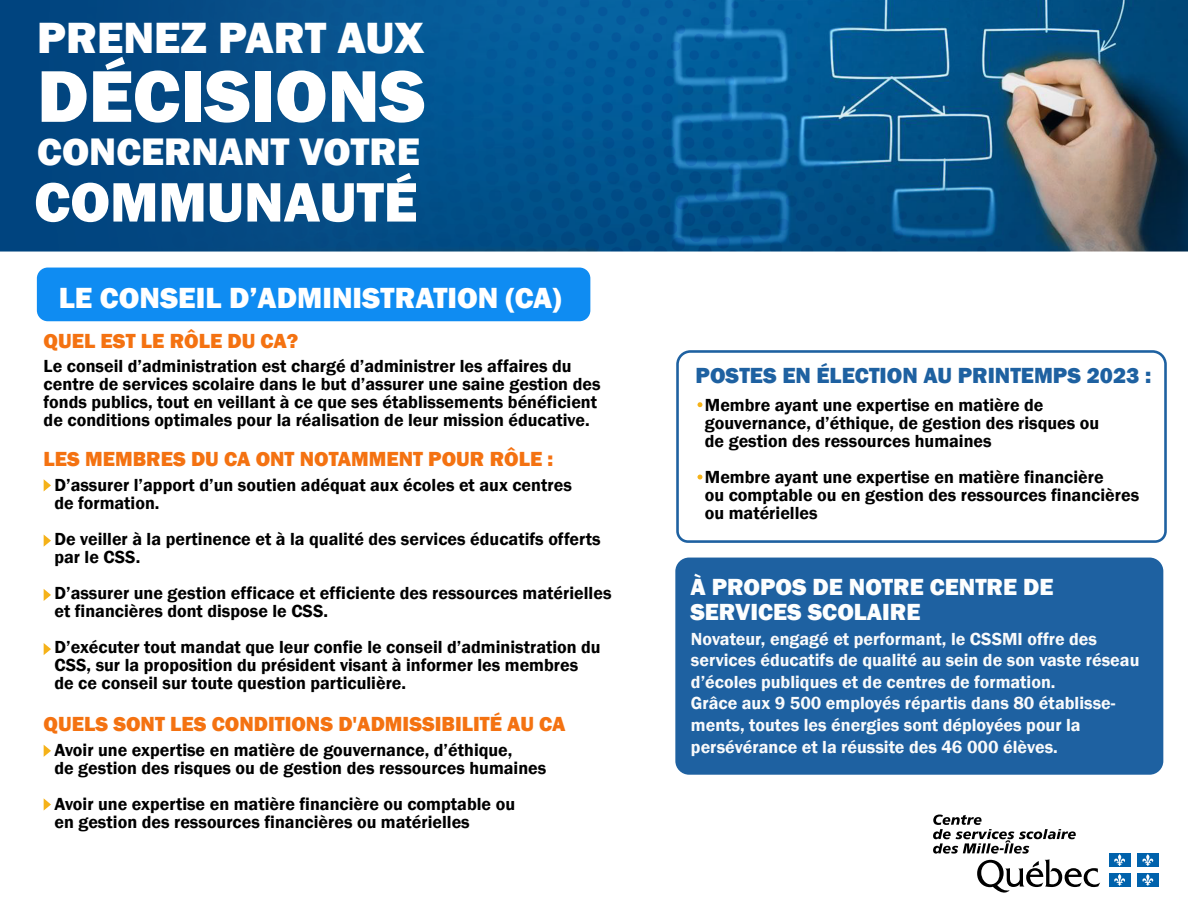
<style>
.page{position:relative;width:1188px;height:918px;background:#fff}
.page>*{position:absolute;margin:0;border:0;box-sizing:border-box;transform-origin:0 0}
.t1{font:800 45px "Franklin Gothic";color:#fff}
.t2{font:800 39.45px "Franklin Gothic";color:#fff}
.t3{font:800 30px "Franklin Gothic";color:#fff}
.t4{font:800 24px/25.5px "Franklin Gothic";color:#fdfefe}
.t5{font:800 22.5px "Franklin Gothic";color:#1e61a1}
.t6{font:800 21px "Franklin Gothic";color:#f47211}
.t7{font:600 18px/18px "Franklin Gothic";color:#000}
.t8{font:600 18px/21.6px "Franklin Gothic";color:#f9fafb}
</style>
<div class="page">
<img style="left:0;top:0;width:1188px;height:815px">
<svg style="left:933px;top:815px;width:167px;height:78px"></svg>
<div style="left:1109px;top:853px;width:22px;height:14px;background:#0062ac"></div>
<svg style="left:1114px;top:854px;width:11px;height:12px"></svg>
<div style="left:1137px;top:853px;width:22px;height:14px;background:#0062ac"></div>
<svg style="left:1142px;top:854px;width:12px;height:12px"></svg>
<div style="left:1109px;top:873px;width:22px;height:14px;background:#0062ac"></div>
<svg style="left:1114px;top:874px;width:11px;height:12px"></svg>
<div style="left:1137px;top:873px;width:22px;height:14px;background:#0062ac"></div>
<svg style="left:1142px;top:874px;width:12px;height:12px"></svg>
<svg style="left:42px;top:71px;width:45px;height:51px"></svg>
<svg style="left:93px;top:57px;width:86px;height:66px"></svg>
<div style="left:185px;top:71px;width:15px;height:51px;background:#fff"></div>
<svg style="left:204px;top:71px;width:45px;height:52px"></svg>
<div style="left:255px;top:71px;width:16px;height:51px;background:#fff"></div>
<svg style="left:277px;top:71px;width:48px;height:52px"></svg>
<svg style="left:332px;top:71px;width:92px;height:52px"></svg>
<div style="left:37px;top:268px;width:553px;height:53px;background:#0f8cf2;border-radius:11px"></div>
<svg style="left:44px;top:479px;width:7px;height:12px"></svg>
<svg style="left:44px;top:535px;width:7px;height:12px"></svg>
<svg style="left:44px;top:589px;width:7px;height:12px"></svg>
<svg style="left:44px;top:643px;width:7px;height:12px"></svg>
<svg style="left:44px;top:745px;width:7px;height:12px"></svg>
<svg style="left:44px;top:798px;width:7px;height:13px"></svg>
<svg style="left:675px;top:349px;width:493px;height:195px"></svg>
<div style="left:675px;top:558px;width:488px;height:217px;background:#1e61a1;border-radius:14px"></div>
<svg style="left:698px;top:401px;width:5px;height:7px"></svg>
<svg style="left:698px;top:474px;width:5px;height:6px"></svg>
<svg style="left:36px;top:183px;width:119px;height:39px"></svg>
<svg style="left:162px;top:183px;width:41px;height:39px"></svg>
<svg style="left:210px;top:183px;width:31px;height:39px"></svg>
<svg style="left:248px;top:173px;width:168px;height:49px"></svg>
<h1 class="t1" style="left:37px;top:9px;width:388px">PRENEZ PART AUX</h1>
<h2 class="t2" style="left:37px;top:126px;width:384px">CONCERNANT VOTRE</h2>
<h3 class="t3" style="left:59px;top:279px;width:504px">LE CONSEIL D’ADMINISTRATION (CA)</h3>
<p class="t6" style="left:44px;top:328px;width:256px">QUEL EST LE RÔLE DU CA?</p>
<p class="t7" style="left:44px;top:357px;width:558px">Le conseil d’administration est chargé d’administrer les affaires du centre de services scolaire dans le but d’assurer une saine gestion des fonds publics, tout en veillant à ce que ses établissements bénéficient de conditions optimales pour la réalisation de leur mission éducative.</p>
<p class="t6" style="left:44px;top:445px;width:511px">LES MEMBRES DU CA ONT NOTAMMENT POUR RÔLE :</p>
<p class="t7" style="left:54px;top:476px;width:519px">D’assurer l’apport d’un soutien adéquat aux écoles et aux centres de formation.</p>
<p class="t7" style="left:54px;top:530px;width:548px">De veiller à la pertinence et à la qualité des services éducatifs offerts par le CSS.</p>
<p class="t7" style="left:54px;top:584px;width:559px">D’assurer une gestion efficace et efficiente des ressources matérielles et financières dont dispose le CSS.</p>
<p class="t7" style="left:54px;top:638px;width:548px">D’exécuter tout mandat que leur confie le conseil d’administration du<br>CSS, sur la proposition du président visant à informer les membres de ce conseil sur toute question particulière.</p>
<p class="t6" style="left:44px;top:711px;width:523px">QUELS SONT LES CONDITIONS D'ADMISSIBILITÉ AU CA</p>
<p class="t7" style="left:54px;top:742px;width:494px">Avoir une expertise en matière de gouvernance, d’éthique,<br>de gestion des risques ou de gestion des ressources humaines</p>
<p class="t7" style="left:54px;top:796px;width:462px">Avoir une expertise en matière financière ou comptable ou en gestion des ressources financières ou matérielles</p>
<p class="t5" style="left:696px;top:361px;width:457px">POSTES EN ÉLECTION AU PRINTEMPS 2023 :</p>
<p class="t7" style="left:705px;top:396px;width:396px">Membre ayant une expertise en matière de gouvernance, d’éthique, de gestion des risques ou de gestion des ressources humaines</p>
<p class="t7" style="left:705px;top:468px;width:436px">Membre ayant une expertise en matière financière<br>ou comptable ou en gestion des ressources financières ou matérielles</p>
<h3 class="t4" style="left:690px;top:574px;width:365px">À PROPOS DE NOTRE CENTRE DE<br>SERVICES SCOLAIRE</h3>
<p class="t8" style="left:691px;top:628px;width:450px">Novateur, engagé et performant, le CSSMI offre des services éducatifs de qualité au sein de son vaste réseau d’écoles publiques et de centres de formation.<br>Grâce aux 9 500 employés répartis dans 80 établisse&shy;ments, toutes les énergies sont déployées pour la persévérance et la réussite des 46 000 élèves.</p>
</div>
